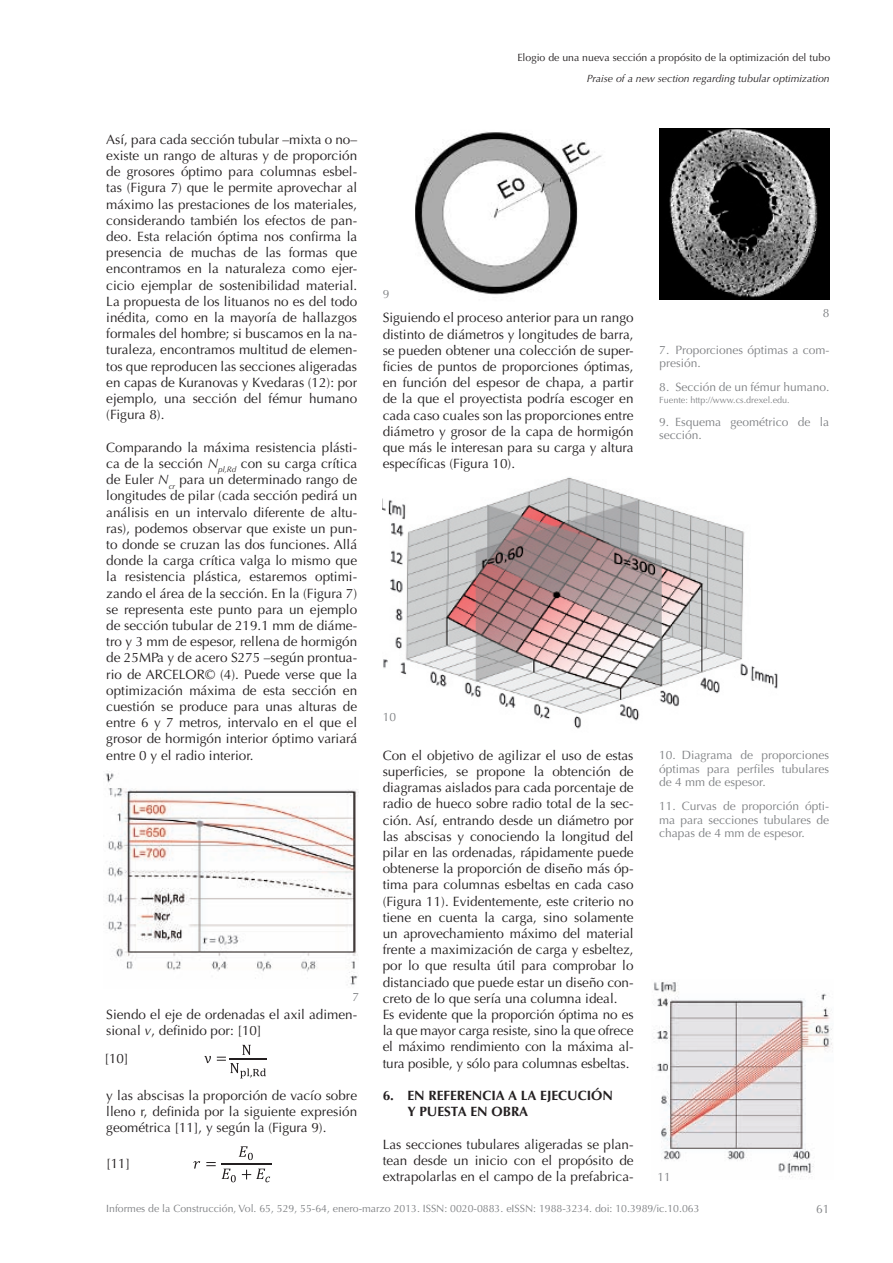
<style>
.page{position:relative;width:893px;height:1263px;background:#fff}
.page>*{position:absolute;margin:0;border:0;box-sizing:border-box;transform-origin:0 0}
.t1{font:13.5px/16.2px "Optima LT Std";color:#231f20;text-align:justify}
.t2{font:700 13.5px/16.2px "Optima LT Std";color:#231f20}
.t3{font:12px/13.5px "Optima LT Std";color:#808285;text-align:justify}
.t4{font:10.5px "Optima LT Std";color:#808285}
.t5{font:10.5px "Optima LT Std";letter-spacing:.005em;color:#231f20}
.t6{font:italic 10.5px "Optima LT Std";color:#231f20}
.t7{font:9px "Optima LT Std";color:#808285}
.s1{font-style:italic}
</style>
<div class="page">
<img style="left:105px;top:771px;width:253px;height:214px">
<svg style="left:204px;top:1045px;width:62px;height:33px"></svg>
<hr style="left:229px;top:1058px;width:38px;height:1px;background:#231f20">
<svg style="left:193px;top:1161px;width:23px;height:7px"></svg>
<svg style="left:239px;top:1146px;width:14px;height:14px"></svg>
<svg style="left:222px;top:1168px;width:14px;height:14px"></svg>
<svg style="left:242px;top:1168px;width:28px;height:14px"></svg>
<hr style="left:221px;top:1163px;width:50px;height:1px;background:#231f20">
<img style="left:383px;top:477px;width:395px;height:252px">
<img style="left:652px;top:981px;width:181px;height:196px">
<img style="left:659px;top:128px;width:170px;height:172px">
<img style="left:415px;top:132px;width:187px;height:163px">
<p class="t1" style="left:106px;top:131px;width:252px">Así, para cada sección tubular –mixta o no– existe un rango de alturas y de proporción de grosores óptimo para columnas esbel&shy;tas (Figura 7) que le permite aprovechar al máximo las prestaciones de los materiales, considerando también los efectos de pan&shy;deo. Esta relación óptima nos confirma la presencia de muchas de las formas que encontramos en la naturaleza como ejer&shy;cicio ejemplar de sostenibilidad material.<br>La propuesta de los lituanos no es del todo inédita, como en la mayoría de hallazgos formales del hombre; si buscamos en la na&shy;turaleza, encontramos multitud de elemen&shy;tos que reproducen las secciones aligeradas en capas de Kuranovas y Kvedaras (12): por ejemplo, una sección del fémur humano (Figura 8).</p>
<p class="t1" style="left:106px;top:439px;width:252px">Comparando la máxima resistencia plásti&shy;ca de la sección <span class="s1">N</span><sub>pl,Rd</sub> con su carga crítica de Euler <span class="s1">N</span><sub>cr</sub> para un determinado rango de longitudes de pilar (cada sección pedirá un análisis en un intervalo diferente de altu&shy;ras), podemos observar que existe un pun&shy;to donde se cruzan las dos funciones. Allá donde la carga crítica valga lo mismo que la resistencia plástica, estaremos optimi&shy;zando el área de la sección. En la (Figura 7) se representa este punto para un ejemplo de sección tubular de 219.1 mm de diáme&shy;tro y 3 mm de espesor, rellena de hormigón de 25MPa y de acero S275 –según prontua&shy;rio de ARCELOR© (4). Puede verse que la optimización máxima de esta sección en cuestión se produce para unas alturas de entre 6 y 7 metros, intervalo en el que el grosor de hormigón interior óptimo variará entre 0 y el radio interior.</p>
<p class="t3" style="left:352px;top:990px;width:8px">7</p>
<p class="t1" style="left:106px;top:1006px;width:252px">Siendo el eje de ordenadas el axil adimen&shy;sional <span class="s1">v</span>, definido por: [10]</p>
<p class="t1" style="left:105px;top:1050px;width:26px">[10]</p>
<p class="t1" style="left:106px;top:1087px;width:252px">y las abscisas la proporción de vacío sobre lleno r, definida por la siguiente expresión geométrica [11], y según la (Figura 9).</p>
<p class="t1" style="left:106px;top:1156px;width:26px">[11]</p>
<p class="t3" style="left:383px;top:287px;width:8px">9</p>
<p class="t5" style="left:517px;top:51px;width:314px">Elogio de una nueva sección a propósito de la optimización del tubo</p>
<p class="t6" style="left:587px;top:73px;width:244px">Praise of a new section regarding tubular optimization</p>
<p class="t1" style="left:383px;top:310px;width:252px">Siguiendo el proceso anterior para un rango distinto de diámetros y longitudes de barra, se pueden obtener una colección de super&shy;ficies de puntos de proporciones óptimas, en función del espesor de chapa, a partir de la que el proyectista podría escoger en cada caso cuales son las proporciones entre diámetro y grosor de la capa de hormigón que más le interesan para su carga y altura específicas (Figura 10).</p>
<p class="t3" style="left:823px;top:306px;width:8px">8</p>
<p class="t3" style="left:659px;top:343px;width:172px">7. Proporciones óptimas a com&shy;presión.</p>
<p class="t3" style="left:659px;top:380px;width:172px">8. Sección de un fémur humano.</p>
<p class="t7" style="left:659px;top:395px;width:132px">Fuente: http://www.cs.drexel.edu.</p>
<p class="t3" style="left:659px;top:415px;width:172px">9. Esquema geométrico de la sección.</p>
<p class="t3" style="left:383px;top:711px;width:15px">10</p>
<p class="t1" style="left:383px;top:747px;width:252px">Con el objetivo de agilizar el uso de estas superficies, se propone la obtención de diagramas aislados para cada porcentaje de radio de hueco sobre radio total de la sec&shy;ción. Así, entrando desde un diámetro por las abscisas y conociendo la longitud del pilar en las ordenadas, rápidamente puede obtenerse la proporción de diseño más óp&shy;tima para columnas esbeltas en cada caso (Figura 11). Evidentemente, este criterio no tiene en cuenta la carga, sino solamente un aprovechamiento máximo del material frente a maximización de carga y esbeltez, por lo que resulta útil para comprobar lo distanciado que puede estar un diseño con&shy;creto de lo que sería una columna ideal.</p>
<p class="t1" style="left:383px;top:1006px;width:252px">Es evidente que la proporción óptima no es la que mayor carga resiste, sino la que ofrece el máximo rendimiento con la máxima al&shy;tura posible, y sólo para columnas esbeltas.</p>
<p class="t2" style="left:407px;top:1087px;width:207px;text-indent:-25px">6. EN REFERENCIA A LA EJECUCIÓN<br>Y PUESTA EN OBRA</p>
<p class="t1" style="left:383px;top:1136px;width:252px">Las secciones tubulares aligeradas se plan&shy;tean desde un inicio con el propósito de extrapolarlas en el campo de la prefabrica-</p>
<p class="t3" style="left:659px;top:749px;width:172px">10. Diagrama de proporciones óptimas para perfiles tubulares de 4 mm de espesor.</p>
<p class="t3" style="left:659px;top:799px;width:172px">11. Curvas de proporción ópti&shy;ma para secciones tubulares de chapas de 4 mm de espesor.</p>
<p class="t3" style="left:658px;top:1170px;width:15px">11</p>
<p class="t4" style="left:106px;top:1203px;width:595px">Informes de la Construcción, Vol. 65, 529, 55-64, enero-marzo 2013. ISSN: 0020-0883. eISSN: 1988-3234. doi: 10.3989/ic.10.063</p>
<p class="t3" style="left:816px;top:1203px;width:15px">61</p>
</div>
